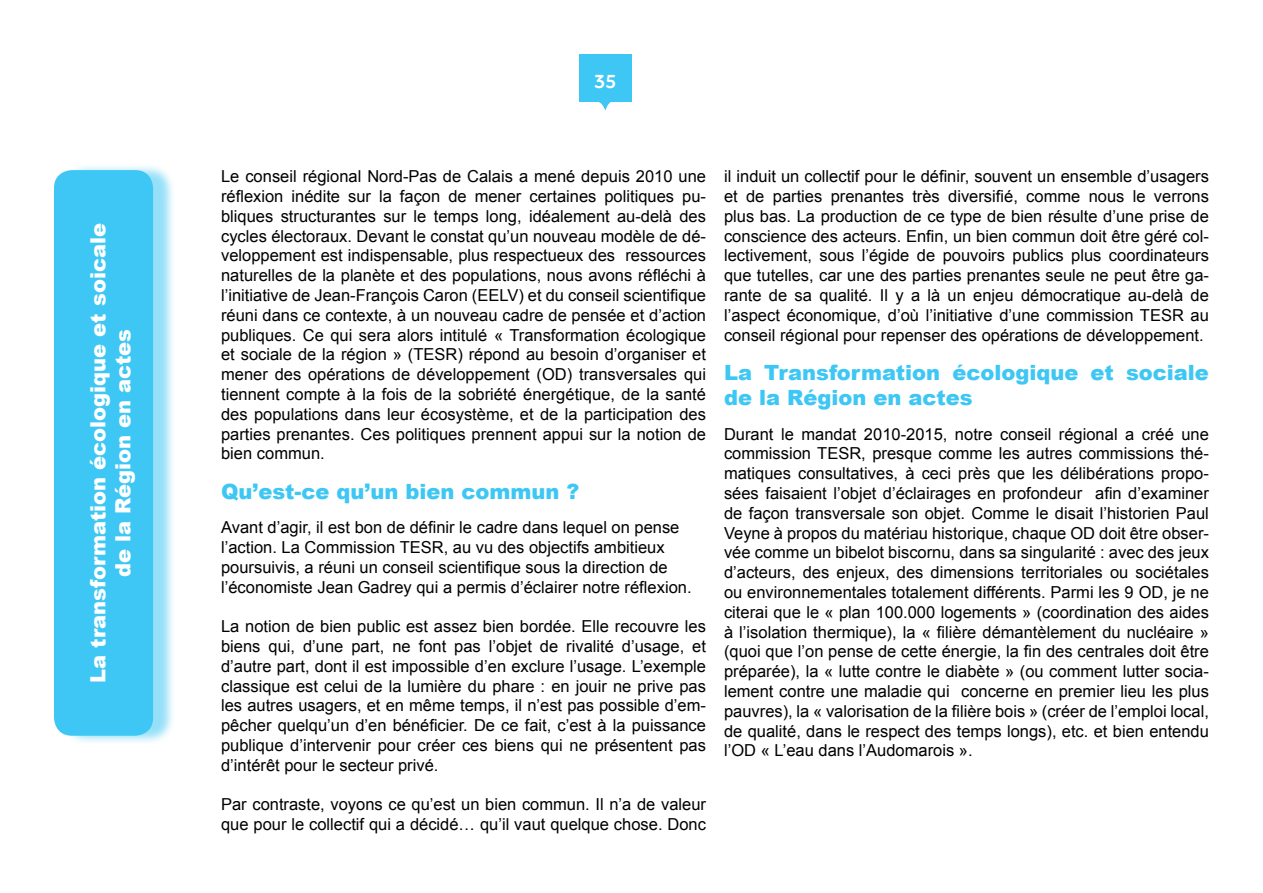
<style>
.page{position:relative;width:1263px;height:893px;background:#fff}
.page>*{position:absolute;margin:0;border:0;box-sizing:border-box;transform-origin:0 0}
.t1{font:24.75px "RNPC";color:#fff}
.t2{font:900 21px/25.2px "Arial";color:#3ec7f4}
.t3{font:900 21px/25.2px "Arial";color:#fff;text-align:center}
.t4{font:16.5px/19.8px "Arial";color:#000;text-align:justify}
</style>
<div class="page">
<div style="left:60px;top:163px;width:116px;height:582px;background:#3ec7f4;opacity:.55"></div>
<div style="left:54px;top:170px;width:99px;height:566px;background:#3ec7f4;border-radius:18px"></div>
<svg style="left:599px;top:102px;width:12px;height:9px"></svg>
<div style="left:579px;top:54px;width:52px;height:48px;background:#3ec7f4"></div>
<p class="t3" style="left:85px;top:683px;width:461px;rotate:-90deg">La transformation écologique et soicale de la Région en actes</p>
<h1 class="t1" style="left:594px;top:67px;width:24px">35</h1>
<p class="t4" style="left:221px;top:167px;width:486px">Le conseil régional Nord-Pas de Calais a mené depuis 2010 une réflexion inédite sur la façon de mener certaines politiques pu&shy;bliques structurantes sur le temps long, idéalement au-delà des cycles électoraux. Devant le constat qu’un nouveau modèle de dé&shy;veloppement est indispensable, plus respectueux des ressources naturelles de la planète et des populations, nous avons réfléchi à l’initiative de Jean-François Caron (EELV) et du conseil scientifique réuni dans ce contexte, à un nouveau cadre de pensée et d’action publiques. Ce qui sera alors intitulé « Transformation écologique et sociale de la région » (TESR) répond au besoin d’organiser et mener des opérations de développement (OD) transversales qui tiennent compte à la fois de la sobriété énergétique, de la santé des populations dans leur écosystème, et de la participation des parties prenantes. Ces politiques prennent appui sur la notion de bien commun.</p>
<p class="t2" style="left:221px;top:478px;width:360px">Qu’est-ce qu’un bien commun ?</p>
<p class="t4" style="left:221px;top:518px;width:472px;text-align:left">Avant d’agir, il est bon de définir le cadre dans lequel on pense l’action. La Commission TESR, au vu des objectifs ambitieux poursuivis, a réuni un conseil scientifique sous la direction de l’économiste Jean Gadrey qui a permis d’éclairer notre réflexion.</p>
<p class="t4" style="left:221px;top:617px;width:486px">La notion de bien public est assez bien bordée. Elle recouvre les biens qui, d’une part, ne font pas l’objet de rivalité d’usage, et d’autre part, dont il est impossible d’en exclure l’usage. L’exemple classique est celui de la lumière du phare : en jouir ne prive pas les autres usagers, et en même temps, il n’est pas possible d’em&shy;pêcher quelqu’un d’en bénéficier. De ce fait, c’est à la puissance publique d’intervenir pour créer ces biens qui ne présentent pas d’intérêt pour le secteur privé.</p>
<p class="t4" style="left:221px;top:795px;width:486px">Par contraste, voyons ce qu’est un bien commun. Il n’a de valeur que pour le collectif qui a décidé… qu’il vaut quelque chose. Donc</p>
<p class="t4" style="left:724px;top:167px;width:486px">il induit un collectif pour le définir, souvent un ensemble d’usagers et de parties prenantes très diversifié, comme nous le verrons plus bas. La production de ce type de bien résulte d’une prise de conscience des acteurs. Enfin, un bien commun doit être géré col&shy;lectivement, sous l’égide de pouvoirs publics plus coordinateurs que tutelles, car une des parties prenantes seule ne peut être ga&shy;rante de sa qualité. Il y a là un enjeu démocratique au-delà de l’aspect économique, d’où l’initiative d’une commission TESR au conseil régional pour repenser des opérations de développement.</p>
<p class="t2" style="left:724px;top:359px;width:486px">La Transformation écologique et sociale de la Région en actes</p>
<p class="t4" style="left:724px;top:424px;width:486px">Durant le mandat 2010-2015, notre conseil régional a créé une commission TESR, presque comme les autres commissions thé&shy;matiques consultatives, à ceci près que les délibérations propo&shy;sées faisaient l’objet d’éclairages en profondeur afin d’examiner de façon transversale son objet. Comme le disait l’historien Paul Veyne à propos du matériau historique, chaque OD doit être obser&shy;vée comme un bibelot biscornu, dans sa singularité : avec des jeux d’acteurs, des enjeux, des dimensions territoriales ou sociétales ou environnementales totalement différents. Parmi les 9 OD, je ne citerai que le « plan 100.000 logements » (coordination des aides à l’isolation thermique), la « filière démantèlement du nucléaire » (quoi que l’on pense de cette énergie, la fin des centrales doit être préparée), la « lutte contre le diabète » (ou comment lutter socia&shy;lement contre une maladie qui concerne en premier lieu les plus pauvres), la « valorisation de la filière bois » (créer de l’emploi local, de qualité, dans le respect des temps longs), etc. et bien entendu l’OD « L’eau dans l’Audomarois ».</p>
</div>
